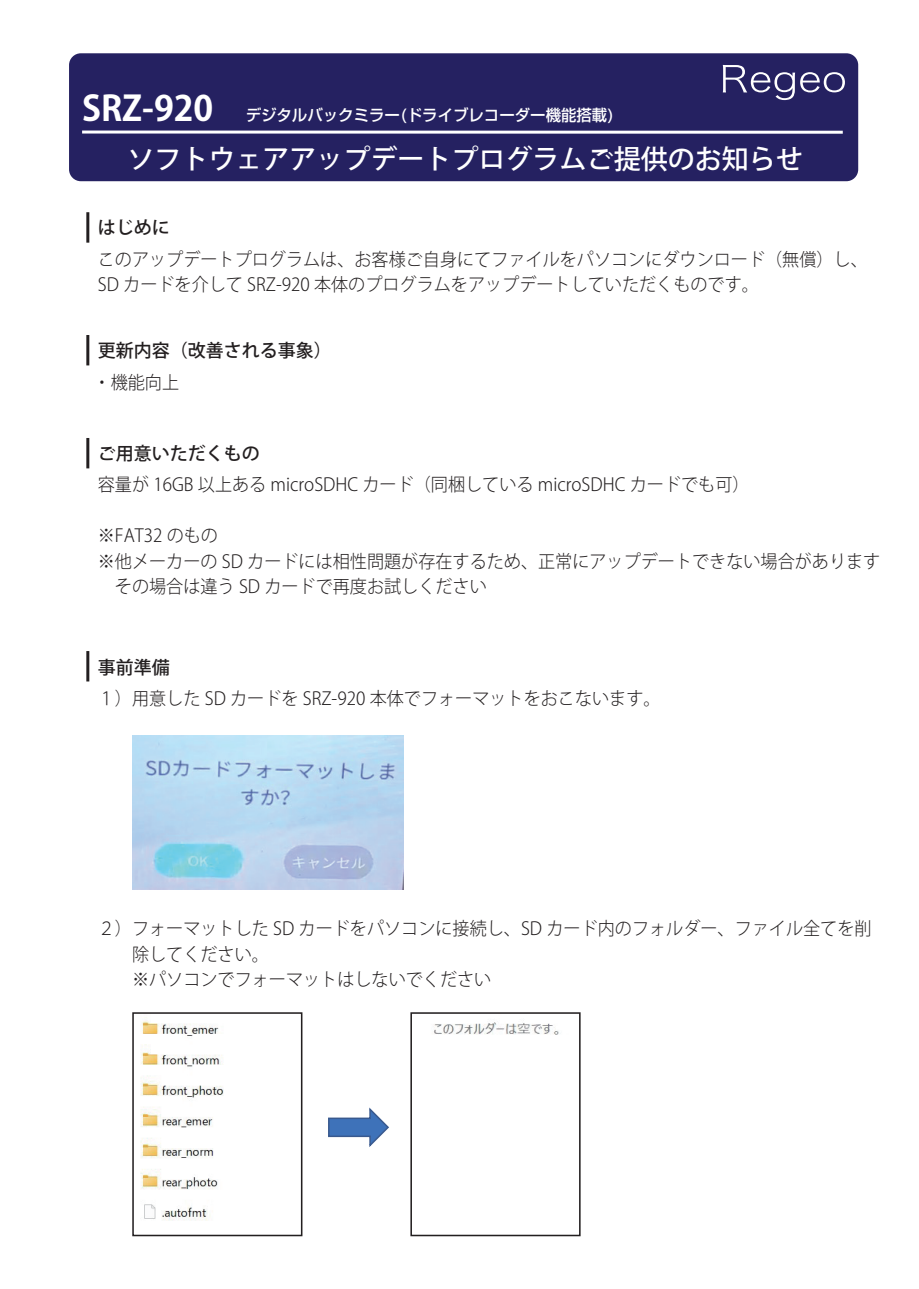
<style>
.page{position:relative;width:919px;height:1289px;background:#fff}
.page>*{position:absolute;margin:0;border:0;box-sizing:border-box;transform-origin:0 0}
.t1{font:700 34.5px "Koz Go Pr 6 N";color:#fff}
.t2{font:500 27px "Koz Go Pr 6 N";color:#fff}
.t3{font:300 18px/25.5px "Koz Go Pr 6 N";color:#231f20;scale:.95 1}
.t4{font:500 18px "Koz Go Pr 6 N";color:#231f20}
.t5{font:500 15.75px "Shin Go Pr 5";color:#fff}
</style>
<div class="page">
<div style="left:69px;top:53px;width:789px;height:128px;background:#252161;border-radius:12px"></div>
<svg style="left:82px;top:130px;width:760px;height:4px;background:#c8c7d7"></svg>
<hr style="left:86px;top:212px;width:3px;height:31px;background:#231f20">
<hr style="left:86px;top:335px;width:3px;height:30px;background:#231f20">
<hr style="left:86px;top:438px;width:3px;height:30px;background:#231f20">
<svg style="left:722px;top:65px;width:122px;height:35px"></svg>
<hr style="left:86px;top:651px;width:3px;height:30px;background:#231f20">
<img style="left:133px;top:735px;width:270px;height:155px">
<img style="left:140px;top:1017px;width:84px;height:204px">
<img style="left:434px;top:1013px;width:147px;height:221px">
<div style="left:132px;top:1012px;width:170px;height:224px;border:2px solid #231f20"></div>
<div style="left:410px;top:1012px;width:170px;height:224px;border:2px solid #231f20"></div>
<svg style="left:328px;top:1107px;width:61px;height:40px"></svg>
<h1 class="t1" style="left:82px;top:89px;width:133px">SRZ-920</h1>
<h2 class="t2" style="left:127px;top:144px;width:676px">ソフトウェアアップデートプログラムご提供のお知らせ</h2>
<p class="t5" style="left:246px;top:102px;width:370px">デジタルバックミラー(ドライブレコーダー機能搭載)</p>
<p class="t4" style="left:98px;top:217px;width:73px">はじめに</p>
<p class="t3" style="left:98px;top:246px;width:811px">このアップデートプログラムは、お客様ご自身にてファイルをパソコンにダウンロード（無償）し、<br>SD カードを介して SRZ-920 本体のプログラムをアップデートしていただくものです。</p>
<p class="t4" style="left:98px;top:340px;width:235px">更新内容（改善される事象）</p>
<p class="t3" style="left:94px;top:369px;width:92px">・機能向上</p>
<p class="t4" style="left:98px;top:443px;width:163px">ご用意いただくもの</p>
<p class="t3" style="left:98px;top:472px;width:687px">容量が 16GB 以上ある microSDHC カード（同梱している microSDHC カードでも可）</p>
<p class="t3" style="left:98px;top:523px;width:825px">※FAT32 のもの<br>※他メーカーの SD カードには相性問題が存在するため、正常にアップデートできない場合があります　その場合は違う SD カードで再度お試しください</p>
<p class="t4" style="left:98px;top:657px;width:73px">事前準備</p>
<p class="t3" style="left:98px;top:686px;width:593px">１）用意した SD カードを SRZ-920 本体でフォーマットをおこないます。</p>
<p class="t3" style="left:98px;top:916px;width:815px">２）フォーマットした SD カードをパソコンに接続し、SD カード内のフォルダー、ファイル全てを削　　除してください。<br>　　※パソコンでフォーマットはしないでください</p>
</div>
